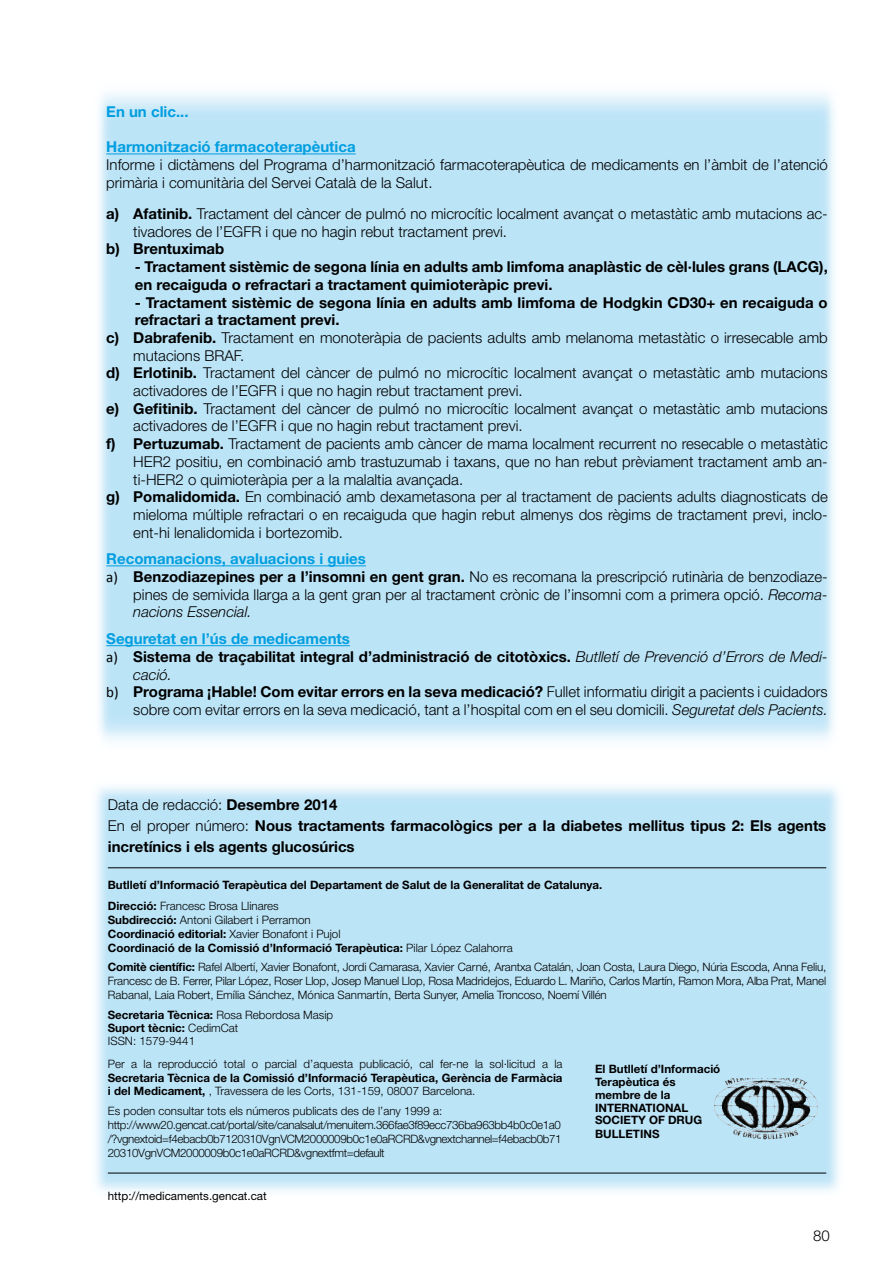
<style>
.page{position:relative;width:893px;height:1263px;background:#fff}
.page>*{position:absolute;margin:0;border:0;box-sizing:border-box;transform-origin:0 0}
.t1{font:300 15px/17.7px "Helvetica Neue LT Std";color:#000}
.t2{font:700 15px/21px "Helvetica Neue LT Std";color:#000}
.t3{font:700 15px "Helvetica Neue LT Std";color:#009ee0}
.t4{font:italic 300 15px "Helvetica Neue LT Std";color:#000}
.t5{font:300 11.55px/13.8px "Helvetica Neue LT Std";letter-spacing:-.03em;color:#000;text-align:justify}
.t6{font:700 11.55px/12.8px "Helvetica Neue LT Std";color:#000}
.t7{font:300 11.55px/12.8px "Helvetica Neue LT Std";color:#000}
.t8{font:11.55px "Helvetica Neue LT Std";color:#000}
.s1{font-weight:700}
.s2{font-family:"Calibri";font-weight:400}
.s3{font-style:italic}
.s4{font-weight:300;font-style:italic}
.s5{font-weight:300}
</style>
<div class="page">
<img style="left:99px;top:92px;width:735px;height:649px">
<hr style="left:106px;top:154px;width:250px;height:1px;background:#009ee0">
<hr style="left:106px;top:565px;width:260px;height:1px;background:#009ee0">
<hr style="left:106px;top:645px;width:244px;height:1px;background:#009ee0">
<img style="left:96px;top:787px;width:743px;height:405px">
<hr style="left:108px;top:867px;width:718px;height:1px;background:#000">
<hr style="left:108px;top:1173px;width:718px;height:1px;background:#000">
<img style="left:736px;top:1078px;width:71px;height:8px">
<p class="t3" style="left:106px;top:102px;width:84px">En un clic...</p>
<p class="t3" style="left:106px;top:138px;width:251px">Harmonització farmacoterapèutica</p>
<p class="t1" style="left:106px;top:156px;width:723px">Informe i dictàmens del Programa d’harmonització farmacoterapèutica de medicaments en l’àmbit de l’atenció primària i comunitària del Servei Català de la Salut.</p>
<p class="t1" style="left:133px;top:205px;width:696px;text-indent:-27px"><span class="s1">a) Afatinib.</span> Tractament del càncer de pulmó no microcític localment avançat o metastàtic amb mutacions ac&shy;tivadores de l’EGFR i que no hagin rebut tractament previ.</p>
<p class="t2" style="left:106px;top:238px;width:120px">b) Brentuximab</p>
<p class="t2" style="left:135px;top:258px;width:694px;line-height:17.7px">- Tractament sistèmic de segona línia en adults amb limfoma anaplàstic de cèl·lules grans (LACG), en recaiguda o refractari a tractament quimioteràpic previ.</p>
<p class="t2" style="left:135px;top:291px;width:694px">- Tractament sistèmic de segona línia en adults amb limfoma de Hodgkin CD30+ en recaiguda o</p>
<p class="t2" style="left:135px;top:309px;width:206px">refractari a tractament previ.</p>
<p class="t1" style="left:106px;top:328px;width:723px"><span class="s1">c) Dabrafenib.</span> Tractament en monoteràpia de pacients adults amb melanoma metastàtic o irresecable amb</p>
<p class="t1" style="left:133px;top:346px;width:112px">mutacions BRAF.</p>
<p class="t1" style="left:106px;top:364px;width:723px"><span class="s1">d) Erlotinib.</span> Tractament del càncer de pulmó no microcític localment avançat o metastàtic amb mutacions</p>
<p class="t1" style="left:133px;top:382px;width:391px">activadores de l’EGFR i que no hagin rebut tractament previ.</p>
<p class="t1" style="left:106px;top:399px;width:723px"><span class="s1">e) Gefitinib.</span> Tractament del càncer de pulmó no microcític localment avançat o metastàtic amb mutacions</p>
<p class="t1" style="left:133px;top:417px;width:391px">activadores de l’EGFR i que no hagin rebut tractament previ.</p>
<p class="t1" style="left:106px;top:435px;width:723px"><span class="s1">f) Pertuzumab.</span> Tractament de pacients amb càncer de mama localment recurrent no resecable o metastàtic</p>
<p class="t1" style="left:133px;top:452px;width:696px">HER2 positiu, en combinació amb trastuzumab i taxans, que no han rebut prèviament tractament amb an-</p>
<p class="t1" style="left:133px;top:470px;width:331px">ti-HER2 o quimioteràpia per a la malaltia avançada.</p>
<p class="t1" style="left:106px;top:488px;width:723px"><span class="s1">g) Pomalidomida.</span> En combinació amb dexametasona per al tractament de pacients adults diagnosticats de</p>
<p class="t1" style="left:133px;top:505px;width:696px">mieloma múltiple refractari o en recaiguda que hagin rebut almenys dos règims de tractament previ, inclo-</p>
<p class="t1" style="left:133px;top:523px;width:211px">ent-hi lenalidomida i bortezomib.</p>
<p class="t3" style="left:106px;top:550px;width:261px">Recomanacions, avaluacions i guies</p>
<p class="t1" style="left:106px;top:568px;width:723px"><span class="s2">a)</span> <span class="s1">Benzodiazepines per a l’insomni en gent gran.</span> No es recomana la prescripció rutinària de benzodiaze-</p>
<p class="t1" style="left:133px;top:585px;width:696px">pines de semivida llarga a la gent gran per al tractament crònic de l’insomni com a primera opció. <span class="s3">Recoma-</span></p>
<p class="t4" style="left:133px;top:603px;width:120px">nacions Essencial.</p>
<p class="t3" style="left:106px;top:629px;width:245px">Seguretat en l’ús de medicaments</p>
<p class="t2" style="left:106px;top:646px;width:723px"><span class="s2">a)</span> Sistema de traçabilitat integral d’administració de citotòxics. <span class="s4">Butlletí de Prevenció d’Errors de Medi-</span></p>
<p class="t4" style="left:133px;top:665px;width:40px">cació.</p>
<p class="t2" style="left:106px;top:681px;width:723px"><span class="s2">b)</span> Programa ¡Hable! Com evitar errors en la seva medicació? <span class="s5">Fullet informatiu dirigit a pacients i cuidadors</span></p>
<p class="t1" style="left:133px;top:700px;width:696px">sobre com evitar errors en la seva medicació, tant a l’hospital com en el seu domicili. <span class="s3">Seguretat dels Pacients.</span></p>
<p class="t2" style="left:108px;top:794px;width:720px"><span class="s5">Data de redacció:</span> Desembre 2014<br><span class="s5">En el proper número:</span> Nous tractaments farmacològics per a la diabetes mellitus tipus 2: Els agents incretínics i els agents glucosúrics</p>
<p class="t6" style="left:108px;top:873px;width:496px;line-height:21.3px">Butlletí d’Informació Terapèutica del Departament de Salut de la Generalitat de Catalunya.<br>Direcció: <span class="s5">Francesc Brosa Llinares</span></p>
<p class="t6" style="left:108px;top:912px;width:406px;line-height:13.8px">Subdirecció: <span class="s5">Antoni Gilabert i Perramon<br></span>Coordinació editorial: <span class="s5">Xavier Bonafont i Pujol<br></span>Coordinació de la Comissió d’Informació Terapèutica: <span class="s5">Pilar López Calahorra</span></p>
<p class="t5" style="left:108px;top:960px;width:720px"><span class="s1">Comitè científic:</span> Rafel Albertí, Xavier Bonafont, Jordi Camarasa, Xavier Carné, Arantxa Catalán, Joan Costa, Laura Diego, Núria Escoda, Anna Feliu, Francesc de B. Ferrer, Pilar López, Roser Llop, Josep Manuel Llop, Rosa Madridejos, Eduardo L. Mariño, Carlos Martín, Ramon Mora, Alba Prat, Manel Rabanal, Laia Robert, Emília Sánchez, Mónica Sanmartín, Berta Sunyer, Amelia Troncoso, Noemí Villén</p>
<p class="t7" style="left:108px;top:1008px;width:227px"><span class="s1">Secretaria Tècnica:</span> Rosa Rebordosa Masip<br><span class="s1">Suport tècnic:</span> CedimCat<br>ISSN: 1579-9441</p>
<p class="t7" style="left:108px;top:1057px;width:456px">Per a la reproducció total o parcial d’aquesta publicació, cal fer-ne la sol·licitud a la</p>
<p class="t6" style="left:108px;top:1070px;width:456px;line-height:13.8px">Secretaria Tècnica de la Comissió d’Informació Terapèutica, Gerència de Farmàcia i del Medicament, <span class="s5">, Travessera de les Corts, 131-159, 08007 Barcelona.</span></p>
<p class="t5" style="left:108px;top:1104px;width:455px;text-align:left">Es poden consultar tots els números publicats des de l’any 1999 a: http://www20.gencat.cat/portal/site/canalsalut/menuitem.366fae3f89ecc736ba963bb4b0c0e1a0 /?vgnextoid=f4ebacb0b7120310VgnVCM2000009b0c1e0aRCRD&amp;vgnextchannel=f4ebacb0b71<br>20310VgnVCM2000009b0c1e0aRCRD&amp;vgnextfmt=default</p>
<p class="t6" style="left:595px;top:1063px;width:127px">El Butlletí d’Informació<br>Terapèutica és membre de la<br>INTERNATIONAL<br>SOCIETY OF DRUG</p>
<p class="t6" style="left:595px;top:1127px;width:66px">BULLETINS</p>
<p class="t8" style="left:108px;top:1188px;width:160px">http://medicaments.gencat.cat</p>
<p class="t1" style="left:813px;top:1226px;width:18px">80</p>
</div>
